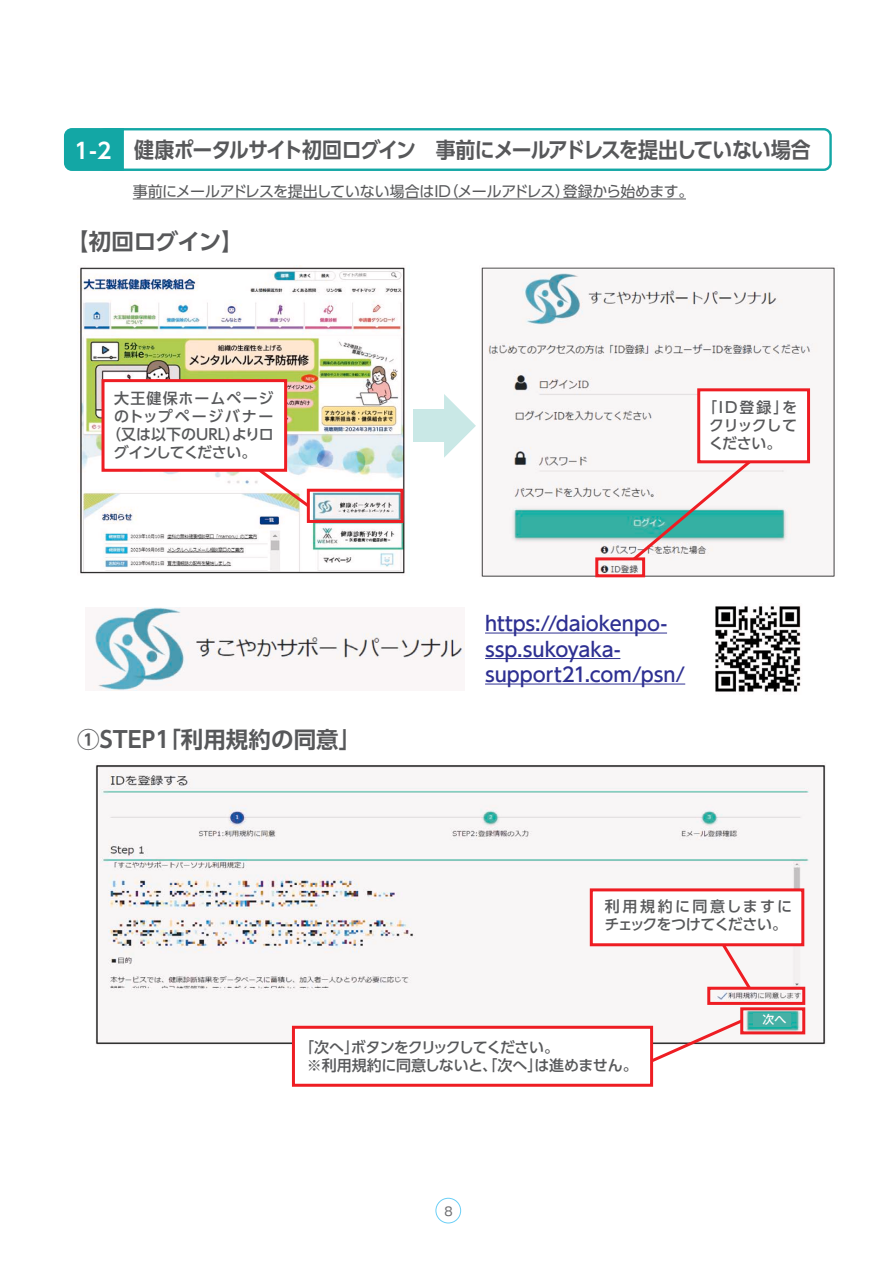
<style>
.page{position:relative;width:893px;height:1263px;background:#fff}
.page>*{position:absolute;margin:0;border:0;box-sizing:border-box;transform-origin:0 0}
.t1{font:700 22.5px "UD Shin Go Pro De";color:#57585a}
.t2{font:700 21.6px "UD Shin Go Pro De";letter-spacing:-.04em;color:#57585a;scale:.92 1}
.t3{font:500 19.5px/25.5px "UD Shin Go Pro";color:#2e3092}
.t4{font:500 15px/18px "UD Shin Go Pro";letter-spacing:-.02em;color:#57585a}
.t5{font:15px "UD Shin Go Pro";letter-spacing:-.025em;color:#57585a}
.t6{font:500 15px "UD Shin Go Pro";color:#57585a}
.t7{font:500 15px "UD Shin Go Pro";letter-spacing:.07em;color:#57585a}
.t8{font:500 15px "UD Shin Go Pro";letter-spacing:.11em;color:#57585a}
.t9{font:500 15px "UD Shin Go Pro";letter-spacing:-.065em;color:#57585a}
.t10{font:500 12px "Gothic MB101 Upr";color:#fff}
.t11{font:12px "Gothic MB101 Upr";color:#6c6d70}
.s1{color:#fff}
</style>
<div class="page">
<hr style="left:133px;top:199px;width:553px;height:1px;background:#57585a">
<div style="left:413px;top:410px;width:42px;height:32px;background:#c9e8e6"></div>
<svg style="left:444px;top:394px;width:32px;height:64px"></svg>
<svg style="left:63px;top:128px;width:61px;height:43px;background:#1aa9a7"></svg>
<div style="left:97px;top:128px;width:735px;height:43px;border:2px solid #13a7a5;border-radius:7px"></div>
<img style="left:77px;top:265px;width:329px;height:309px">
<img style="left:481px;top:267px;width:354px;height:311px">
<div style="left:307px;top:489px;width:96px;height:34px;border:3px solid #ee1d23"></div>
<div style="left:595px;top:557px;width:50px;height:20px;border:3px solid #ee1d23"></div>
<div style="left:103px;top:381px;width:183px;height:89px;background:#fff"></div>
<div style="left:102px;top:379px;width:185px;height:93px;border:3px solid #ee1d23"></div>
<div style="left:699px;top:390px;width:109px;height:72px;background:#fff"></div>
<div style="left:697px;top:388px;width:113px;height:75px;border:3px solid #ee1d23"></div>
<svg style="left:255px;top:466px;width:58px;height:44px"></svg>
<svg style="left:630px;top:458px;width:124px;height:105px"></svg>
<img style="left:93px;top:607px;width:371px;height:83px">
<img style="left:715px;top:606px;width:86px;height:86px">
<img style="left:95px;top:765px;width:731px;height:281px">
<hr style="left:485px;top:632px;width:182px;height:1px;background:#2e3092">
<hr style="left:485px;top:658px;width:135px;height:1px;background:#2e3092">
<hr style="left:485px;top:683px;width:200px;height:1px;background:#2e3092">
<div style="left:707px;top:987px;width:98px;height:18px;border:3px solid #ee1d23"></div>
<div style="left:740px;top:1007px;width:65px;height:27px;border:3px solid #ee1d23"></div>
<div style="left:591px;top:890px;width:212px;height:55px;background:#fff"></div>
<div style="left:590px;top:888px;width:214px;height:58px;border:3px solid #ee1d23"></div>
<div style="left:293px;top:1027px;width:359px;height:58px;background:#fff"></div>
<div style="left:292px;top:1026px;width:361px;height:61px;border:3px solid #ee1d23"></div>
<svg style="left:719px;top:942px;width:35px;height:50px"></svg>
<svg style="left:648px;top:1017px;width:98px;height:48px"></svg>
<div style="left:753px;top:1013px;width:38px;height:14px;background:#46b0a5"></div>
<div style="left:435px;top:1198px;width:26px;height:25px;border:1px solid #6bcff6;border-radius:50%"></div>
<h2 class="t2" style="left:74px;top:132px;width:802px"><span class="s1">1-2</span> 健康ポータルサイト初回ログイン　事前にメールアドレスを提出していない場合</h2>
<p class="t5" style="left:133px;top:180px;width:562px">事前にメールアドレスを提出していない場合はID（メールアドレス）登録から始めます。</p>
<h1 class="t1" style="left:66px;top:223px;width:179px">【初回ログイン】</h1>
<p class="t7" style="left:114px;top:386px;width:161px">大王健保ホームページ</p>
<p class="t8" style="left:114px;top:404px;width:161px">のトップページバナー</p>
<p class="t6" style="left:106px;top:422px;width:169px">（又は以下のURL）よりロ</p>
<p class="t9" style="left:114px;top:440px;width:144px">グインしてください。</p>
<p class="t4" style="left:702px;top:398px;width:97px;text-align:center">「ID登録」をクリックしてください。</p>
<h1 class="t1" style="left:77px;top:721px;width:285px">①STEP１「利用規約の同意」</h1>
<h3 class="t3" style="left:485px;top:610px;width:202px">https://daiokenpo&shy;ssp.sukoyaka&shy;support21.com/psn/</h3>
<p class="t4" style="left:604px;top:897px;width:189px">利用規約に同意しますにチェックをつけてください。</p>
<p class="t4" style="left:307px;top:1037px;width:333px;text-indent:-8px">「次へ」ボタンをクリックしてください。<br>※利用規約に同意しないと、「次へ」は進めません。</p>
<p class="t11" style="left:444px;top:1201px;width:10px">8</p>
<p class="t10" style="left:762px;top:1010px;width:25px">次へ</p>
</div>
